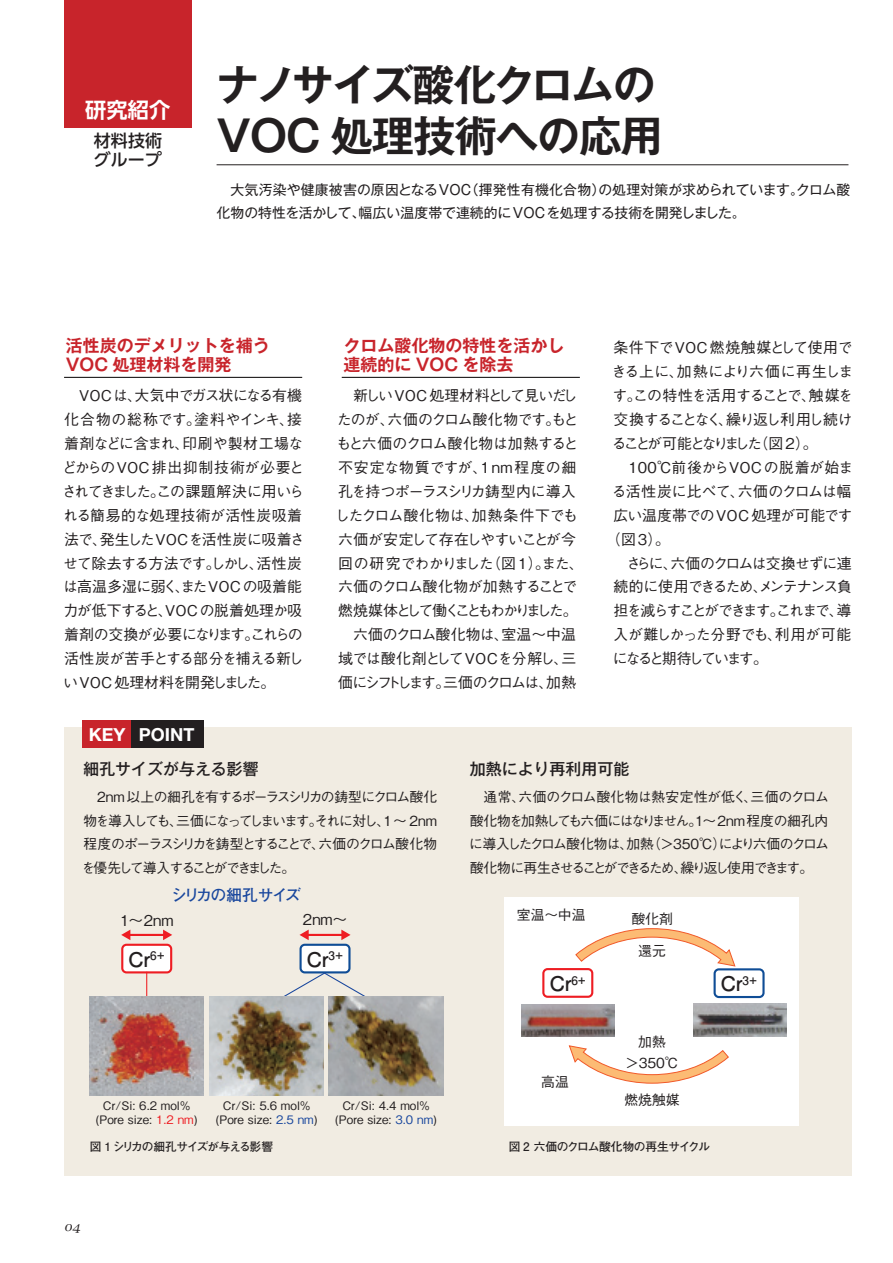
<style>
.page{position:relative;width:893px;height:1263px;background:#fff}
.page>*{position:absolute;margin:0;border:0;box-sizing:border-box;transform-origin:0 0}
.t1{font:700 42.45px/51px "Gothic MB101 Pro De";letter-spacing:-.025em;color:#231f20}
.t2{font:700 21.3px "UD Shin Go Pro De";color:#fff}
.t3{font:700 20.25px "Futo Go B101 Pro";color:#231f20}
.t4{font:700 18px "Helvetica Neue";color:#fff}
.t5{font:700 16.95px/19.2px "Gothic MB101 Pro De";color:#c8242b}
.t6{font:500 16.95px/19.2px "UD Shin Go Pro";color:#231f20}
.t7{font:500 15.9px "Gothic MB101 Pro";color:#231f20}
.t8{font:700 15.9px "Futo Go B101 Pro";letter-spacing:-.1em;color:#18469d}
.t9{font:500 14.85px/23.9px "Gothic BBB Pro";letter-spacing:-.035em;color:#231f20}
.t10{font:500 14.85px/23.9px "Gothic BBB Pro";letter-spacing:-.01em;color:#231f20}
.t11{font:500 14.85px "Gothic BBB Pro";letter-spacing:-.085em;color:#231f20}
.t12{font:500 14.85px "Gothic BBB Pro";letter-spacing:.005em;color:#231f20}
.t13{font:500 14.85px "Gothic BBB Pro";letter-spacing:-.015em;color:#231f20}
.t14{font:500 14.85px "Gothic BBB Pro";letter-spacing:-.13em;color:#231f20}
.t15{font:500 14.85px "Gothic BBB Pro";letter-spacing:-.075em;color:#231f20}
.t16{font:500 14.85px "Gothic BBB Pro";letter-spacing:-.09em;color:#231f20}
.t17{font:500 14.85px "Gothic BBB Pro";letter-spacing:-.205em;color:#231f20}
.t18{font:500 14.85px "Gothic BBB Pro";letter-spacing:.01em;color:#231f20}
.t19{font:500 14.85px "Gothic BBB Pro";letter-spacing:.025em;color:#231f20}
.t20{font:500 14.85px "Gothic BBB Pro";letter-spacing:-.16em;color:#231f20}
.t21{font:500 13.8px/23.4px "Gothic BBB Pro";letter-spacing:-.12em;color:#231f20;text-align:justify}
.t22{font:13.8px/23.4px "Gothic MB101 Pro";letter-spacing:.01em;color:#231f20}
.t23{font:italic 12.75px "Lucida Calligraphy";color:#231f20}
.t24{font:500 11.7px/13.8px "Gothic BBB Pro";color:#231f20;text-align:center}
.t25{font:700 11.7px "Futo Go B101 Pro";letter-spacing:-.03em;color:#231f20}
.t26{font:700 11.7px "Futo Go B101 Pro";letter-spacing:-.08em;color:#231f20}
.s1{color:#ee1d23}
.s2{color:#18469d}
</style>
<div class="page">
<div style="left:64px;top:727px;width:787px;height:448px;background:#f1ece2"></div>
<div style="left:505px;top:897px;width:294px;height:228px;background:#fff"></div>
<hr style="left:217px;top:165px;width:631px;height:1px;background:#231f20">
<hr style="left:64px;top:377px;width:238px;height:1px;background:#030000">
<hr style="left:342px;top:377px;width:238px;height:1px;background:#030000">
<div style="left:64px;top:0;width:128px;height:128px;background:#c8242b"></div>
<div style="left:131px;top:720px;width:72px;height:28px;background:#231f20"></div>
<div style="left:83px;top:720px;width:48px;height:28px;background:#c8242b"></div>
<hr style="left:129px;top:934px;width:36px;height:2px;background:#ee1d23">
<svg style="left:121px;top:930px;width:9px;height:10px"></svg>
<svg style="left:163px;top:929px;width:9px;height:11px"></svg>
<hr style="left:307px;top:934px;width:36px;height:2px;background:#ee1d23">
<svg style="left:299px;top:929px;width:10px;height:11px"></svg>
<svg style="left:341px;top:929px;width:10px;height:11px"></svg>
<div style="left:122px;top:945px;width:49px;height:27px;background:#fff;border-radius:4px"></div>
<div style="left:121px;top:944px;width:51px;height:29px;border:2px solid #ee1d23;border-radius:4px"></div>
<div style="left:301px;top:945px;width:48px;height:27px;background:#fff;border-radius:4px"></div>
<div style="left:299px;top:944px;width:52px;height:29px;border:2px solid #0f4d96;border-radius:4px"></div>
<div style="left:542px;top:968px;width:51px;height:30px;border:2px solid #ee1d23;border-radius:4px"></div>
<svg style="left:281px;top:972px;width:87px;height:27px"></svg>
<svg style="left:146px;top:972px;width:1px;height:25px"></svg>
<svg style="left:575px;top:928px;width:161px;height:39px"></svg>
<svg style="left:568px;top:1045px;width:161px;height:39px"></svg>
<div style="left:714px;top:968px;width:51px;height:30px;border:2px solid #0f4d96;border-radius:4px"></div>
<img style="left:89px;top:997px;width:115px;height:99px">
<img style="left:209px;top:997px;width:115px;height:99px">
<img style="left:329px;top:997px;width:114px;height:99px">
<img style="left:693px;top:1003px;width:93px;height:33px">
<img style="left:521px;top:1004px;width:94px;height:33px">
<h2 class="t2" style="left:85px;top:92px;width:87px">研究紹介</h2>
<p class="t6" style="left:94px;top:131px;width:70px">材料技術グループ</p>
<h1 class="t1" style="left:217px;top:54px;width:448px">ナノサイズ酸化クロムの<br>VOC 処理技術への応用</h1>
<p class="t22" style="left:217px;top:176px;width:635px">　大気汚染や健康被害の原因となるVOC（揮発性有機化合物）の処理対策が求められています。クロム酸化物の特性を活かして、幅広い温度帯で連続的にVOCを処理する技術を開発しました。</p>
<p class="t5" style="left:66px;top:334px;width:206px">活性炭のデメリットを補う<br>VOC 処理材料を開発</p>
<p class="t5" style="left:343px;top:334px;width:223px">クロム酸化物の特性を活かし連続的に VOC を除去</p>
<p class="t10" style="left:62px;top:382px;width:244px;text-indent:17px">VOCは、大気中でガス状になる有機化合物の総称です。塗料やインキ、接着剤などに含まれ、印刷や製材工場などからのVOC排出抑制技術が必要とされてきました。この課題解決に用いられる簡易的な処理技術が活性炭吸着法で、発生したVOCを活性炭に吸着させて除去する方法です。しかし、活性炭は高温多湿に弱く、またVOCの吸着能力が低下すると、VOCの脱着処理か吸着剤の交換が必要になります。これらの活性炭が苦手とする部分を補える新しいVOC処理材料を開発しました。</p>
<p class="t9" style="left:335px;top:382px;width:250px">　新しいVOC 処理材料として見いだしたのが、六価のクロム酸化物です。もともと六価のクロム酸化物は加熱すると不安定な物質ですが、１nm程度の細孔を持つポーラスシリカ鋳型内に導入したクロム酸化物は、加熱条件下でも六価が安定して存在しやすいことが今回の研究でわかりました（図 1）。また、六価のクロム酸化物が加熱することで燃焼媒体として働くこともわかりました。　六価のクロム酸化物は、室温～中温域では酸化剤としてVOCを分解し、三価にシフトします。三価のクロムは、加熱</p>
<h3 class="t4" style="left:89px;top:723px;width:107px">KEY POINT</h3>
<p class="t19" style="left:613px;top:336px;width:241px">条件下でVOC燃焼触媒として使用で</p>
<p class="t12" style="left:612px;top:360px;width:243px">きる上に、加熱により六価に再生しま</p>
<p class="t15" style="left:612px;top:384px;width:242px">す。この特性を活用することで、触媒を</p>
<p class="t16" style="left:613px;top:407px;width:240px">交換することなく、繰り返し利用し続け</p>
<p class="t17" style="left:612px;top:431px;width:215px">ることが可能となりました（図 2）。　</p>
<p class="t18" style="left:613px;top:455px;width:241px">　100℃前後からVOCの脱着が始ま</p>
<p class="t13" style="left:612px;top:479px;width:241px">る活性炭に比べて、六価のクロムは幅</p>
<p class="t12" style="left:613px;top:503px;width:240px">広い温度帯でのVOC処理が可能です</p>
<p class="t9" style="left:606px;top:525px;width:65px">（図3）。</p>
<p class="t11" style="left:626px;top:551px;width:227px">さらに、六価のクロムは交換せずに連</p>
<p class="t11" style="left:613px;top:575px;width:240px">続的に使用できるため、メンテナンス負</p>
<p class="t14" style="left:613px;top:599px;width:240px">担を減らすことができます。これまで、導</p>
<p class="t13" style="left:613px;top:623px;width:240px">入が難しかった分野でも、利用が可能</p>
<p class="t20" style="left:613px;top:647px;width:157px">になると期待しています。</p>
<p class="t7" style="left:83px;top:755px;width:177px">細孔サイズが与える影響</p>
<p class="t21" style="left:81px;top:784px;width:357px">　2nm 以上の細孔を有するポーラスシリカの鋳型にクロム酸化物を導入しても、三価になってしまいます。それに対し、1 ～ 2nm程度のポーラスシリカを鋳型とすることで、六価のクロム酸化物を優先して導入することができました。</p>
<p class="t8" style="left:171px;top:882px;width:131px">シリカの細孔サイズ</p>
<p class="t9" style="left:120px;top:906px;width:55px">1～2nm</p>
<p class="t9" style="left:303px;top:906px;width:46px">2nm～</p>
<h3 class="t3" style="left:129px;top:943px;width:38px">Cr<sup>6+</sup></h3>
<h3 class="t3" style="left:307px;top:943px;width:38px">Cr<sup>3+</sup></h3>
<p class="t24" style="left:96px;top:1098px;width:103px">Cr/Si: 6.2 mol% (Pore size: <span class="s1">1.2 nm</span>)</p>
<p class="t24" style="left:216px;top:1098px;width:103px">Cr/Si: 5.6 mol% (Pore size: <span class="s2">2.5 nm</span>)</p>
<p class="t24" style="left:335px;top:1098px;width:103px">Cr/Si: 4.4 mol% (Pore size: <span class="s2">3.0 nm</span>)</p>
<p class="t7" style="left:470px;top:755px;width:161px">加熱により再利用可能</p>
<p class="t21" style="left:469px;top:784px;width:361px">　通常、六価のクロム酸化物は熱安定性が低く、三価のクロム酸化物を加熱しても六価にはなりません。1～2nm 程度の細孔内に導入したクロム酸化物は、加熱（＞350℃）により六価のクロム酸化物に再生させることができるため、繰り返し使用できます。</p>
<p class="t21" style="left:517px;top:901px;width:70px">室温～中温</p>
<p class="t21" style="left:631px;top:905px;width:43px">酸化剤</p>
<p class="t21" style="left:638px;top:937px;width:29px">還元</p>
<h3 class="t3" style="left:550px;top:967px;width:38px">Cr<sup>6+</sup></h3>
<p class="t21" style="left:541px;top:1069px;width:29px">高温</p>
<p class="t21" style="left:638px;top:1028px;width:29px">加熱</p>
<p class="t21" style="left:625px;top:1049px;width:55px">＞350℃</p>
<p class="t21" style="left:624px;top:1087px;width:57px">燃焼触媒</p>
<h3 class="t3" style="left:721px;top:967px;width:38px">Cr<sup>3+</sup></h3>
<p class="t26" style="left:90px;top:1137px;width:185px">図 1 シリカの細孔サイズが与える影響</p>
<p class="t25" style="left:509px;top:1137px;width:203px">図 2 六価のクロム酸化物の再生サイクル</p>
<p class="t23" style="left:64px;top:1219px;width:18px">04</p>
</div>
